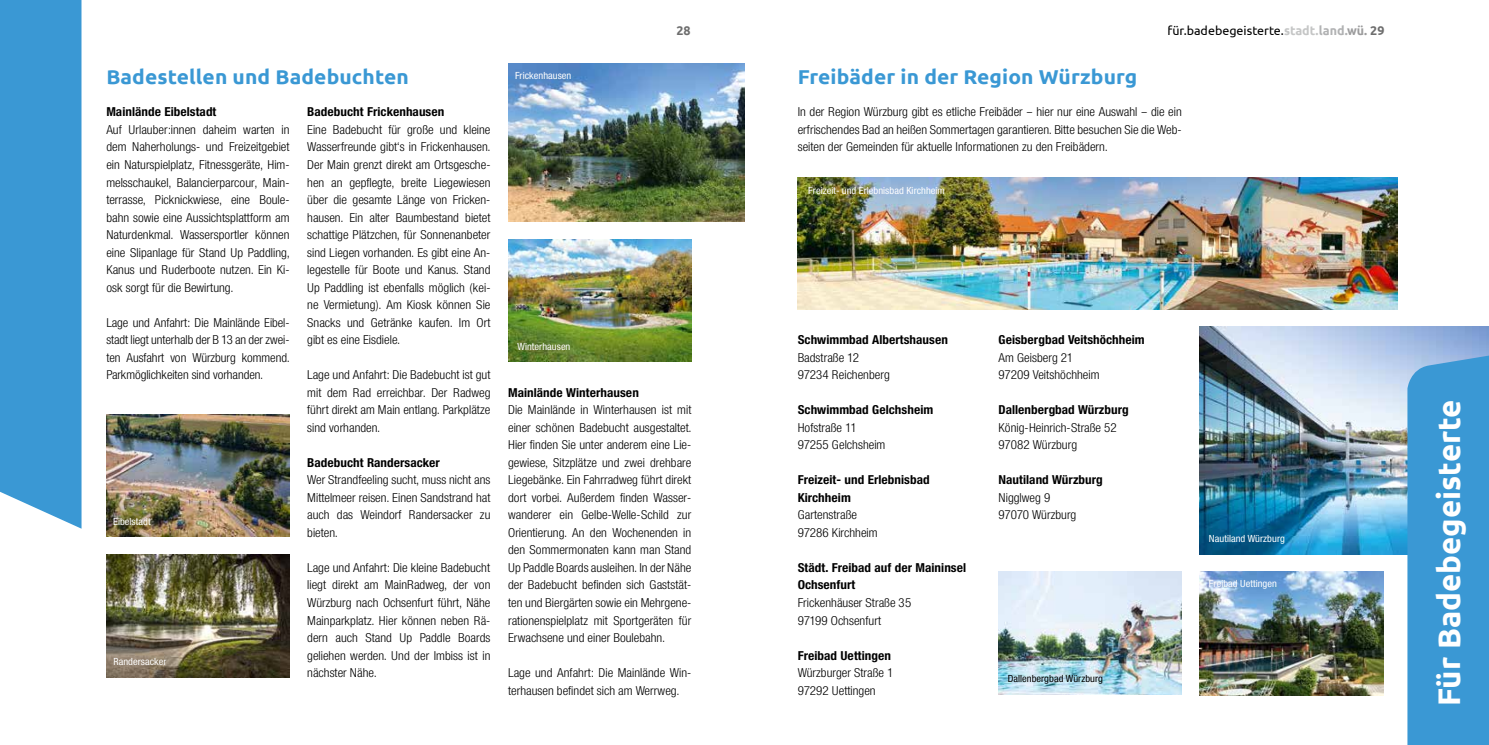
<style>
.page{position:relative;width:1489px;height:745px;background:#fff}
.page>*{position:absolute;margin:0;border:0;box-sizing:border-box;transform-origin:0 0}
.t1{font:700 31.25px "Ubuntu";color:#fff}
.t2{font:700 20px "Ubuntu";letter-spacing:.005em;color:#3a98d4;scale:1.05 1}
.t3{font:300 12.5px/17.5px "Neue Helvetica Condensed BQ";letter-spacing:.005em;color:#000;scale:1.05 1}
.t4{font:700 12.5px/17.5px "Neue Helvetica Condensed BQ";letter-spacing:.005em;color:#000;scale:1.05 1}
.t5{font:300 12.5px/17.5px "Neue Helvetica Condensed BQ";letter-spacing:.005em;color:#000;text-align:justify;scale:1.04 1}
.t6{font:12.5px "Ubuntu";color:#000}
.t7{font:700 12.5px "Ubuntu";color:#6e6e6e}
.t8{font:10px "Neue Helvetica Condensed BQ";letter-spacing:.005em;color:#fff;scale:1.05 1}
.t9{font:10px "Neue Helvetica Condensed BQ";letter-spacing:.005em;color:#000;scale:1.05 1}
.s1{font-weight:700;color:#c5c6c6}
.s2{font-weight:700;color:#b1b2b3}
.s3{font-weight:700;color:#9c9c9d}
.s4{font-weight:700;color:#6e6e6e}
</style>
<div class="page">
<img style="left:1199px;top:326px;width:289px;height:228px">
<img style="left:998px;top:571px;width:183px;height:123px">
<img style="left:106px;top:414px;width:183px;height:122px">
<img style="left:508px;top:64px;width:236px;height:157px">
<img style="left:106px;top:554px;width:183px;height:122px">
<img style="left:508px;top:239px;width:183px;height:122px">
<div style="left:1407px;top:344px;width:81px;height:400px;background:#3a98d4"></div>
<img style="left:797px;top:177px;width:599px;height:132px">
<img style="left:1199px;top:571px;width:184px;height:123px">
<div style="left:0;top:0;width:81px;height:528px;background:#3a98d4"></div>
<h2 class="t2" style="left:106px;top:65px;width:289px">Badestellen und Badebuchten</h2>
<p class="t4" style="left:106px;top:103px;width:106px">Mainlände Eibelstadt</p>
<p class="t3" style="left:106px;top:121px;width:176px;text-align:justify">Auf Urlauber:innen daheim warten in dem Naherholungs- und Freizeitgebiet ein Naturspielplatz, Fitnessgeräte, Him&shy;melsschaukel, Balancierparcour, Main&shy;terrasse, Picknickwiese, eine Boule&shy;bahn sowie eine Aussichtsplattform am Naturdenkmal. Wassersportler können eine Slipanlage für Stand Up Paddling, Kanus und Ruderboote nutzen. Ein Ki&shy;osk sorgt für die Bewirtung.</p>
<p class="t5" style="left:106px;top:313px;width:178px">Lage und Anfahrt: Die Mainlände Eibel&shy;stadt liegt unterhalb der B 13 an der zwei&shy;ten Ausfahrt von Würzburg kommend.<br>Parkmöglichkeiten sind vorhanden.</p>
<p class="t8" style="left:113px;top:514px;width:37px">Eibelstadt</p>
<p class="t8" style="left:113px;top:655px;width:52px">Randersacker</p>
<p class="t4" style="left:307px;top:103px;width:132px">Badebucht Frickenhausen</p>
<p class="t3" style="left:307px;top:121px;width:176px;text-align:justify">Eine Badebucht für große und kleine Wasserfreunde gibt‘s in Frickenhausen.<br>Der Main grenzt direkt am Ortsgesche&shy;hen an gepflegte, breite Liegewiesen über die gesamte Länge von Fricken&shy;hausen. Ein alter Baumbestand bietet schattige Plätzchen, für Sonnenanbeter sind Liegen vorhanden. Es gibt eine An&shy;legestelle für Boote und Kanus. Stand Up Paddling ist ebenfalls möglich (kei&shy;ne Vermietung). Am Kiosk können Sie Snacks und Getränke kaufen. Im Ort gibt es eine Eisdiele.</p>
<p class="t3" style="left:307px;top:366px;width:176px;text-align:justify">Lage und Anfahrt: Die Badebucht ist gut mit dem Rad erreichbar. Der Radweg führt direkt am Main entlang. Parkplätze sind vorhanden.</p>
<p class="t4" style="left:307px;top:453px;width:128px">Badebucht Randersacker</p>
<p class="t3" style="left:307px;top:471px;width:176px;text-align:justify">Wer Strandfeeling sucht, muss nicht ans Mittelmeer reisen. Einen Sandstrand hat auch das Weindorf Randersacker zu bieten.</p>
<p class="t3" style="left:307px;top:558px;width:176px;text-align:justify">Lage und Anfahrt: Die kleine Badebucht liegt direkt am MainRadweg, der von Würzburg nach Ochsenfurt führt, Nähe Mainparkplatz. Hier können neben Rä&shy;dern auch Stand Up Paddle Boards geliehen werden. Und der Imbiss ist in nächster Nähe.</p>
<p class="t8" style="left:515px;top:69px;width:55px">Frickenhausen</p>
<p class="t7" style="left:676px;top:22px;width:16px">28</p>
<p class="t6" style="left:1167px;top:22px;width:218px">für.badebegeisterte.<span class="s1">stadt.</span><span class="s2">land.</span><span class="s3">wü.</span> <span class="s4">29</span></p>
<h2 class="t2" style="left:797px;top:65px;width:325px">Freibäder in der Region Würzburg</h2>
<p class="t3" style="left:797px;top:103px;width:367px;text-align:justify">In der Region Würzburg gibt es etliche Freibäder – hier nur eine Auswahl – die ein erfrischendes Bad an heißen Sommertagen garantieren. Bitte besuchen Sie die Web&shy;seiten der Gemeinden für aktuelle Informationen zu den Freibädern.</p>
<p class="t8" style="left:808px;top:185px;width:131px">Freizeit- und Erlebnisbad Kirchheim</p>
<p class="t8" style="left:517px;top:340px;width:52px">Winterhausen</p>
<p class="t4" style="left:508px;top:383px;width:126px">Mainlände Winterhausen</p>
<p class="t3" style="left:508px;top:401px;width:176px;text-align:justify">Die Mainlände in Winterhausen ist mit einer schönen Badebucht ausgestaltet.<br>Hier finden Sie unter anderem eine Lie&shy;gewiese, Sitzplätze und zwei drehbare Liegebänke. Ein Fahrradweg führt direkt dort vorbei. Außerdem finden Wasser&shy;wanderer ein Gelbe-Welle-Schild zur Orientierung. An den Wochenenden in den Sommermonaten kann man Stand Up Paddle Boards ausleihen. In der Nähe der Badebucht befinden sich Gaststät&shy;ten und Biergärten sowie ein Mehrgene&shy;rationenspielplatz mit Sportgeräten für Erwachsene und einer Boulebahn.</p>
<p class="t3" style="left:508px;top:663px;width:176px">Lage und Anfahrt: Die Mainlände Win&shy;terhausen befindet sich am Werrweg.</p>
<p class="t4" style="left:797px;top:331px;width:145px">Schwimmbad Albertshausen</p>
<p class="t3" style="left:797px;top:348px;width:89px">Badstraße 12<br>97234 Reichenberg</p>
<p class="t4" style="left:797px;top:401px;width:131px">Schwimmbad Gelchsheim</p>
<p class="t3" style="left:797px;top:418px;width:85px">Hofstraße 11<br>97255 Gelchsheim</p>
<p class="t4" style="left:797px;top:471px;width:127px">Freizeit- und Erlebnisbad<br>Kirchheim</p>
<p class="t3" style="left:797px;top:506px;width:78px">Gartenstraße<br>97286 Kirchheim</p>
<p class="t4" style="left:797px;top:558px;width:162px">Städt. Freibad auf der Maininsel<br>Ochsenfurt</p>
<p class="t3" style="left:797px;top:593px;width:110px">Frickenhäuser Straße 35<br>97199 Ochsenfurt</p>
<p class="t4" style="left:797px;top:646px;width:90px">Freibad Uettingen</p>
<p class="t3" style="left:797px;top:663px;width:93px">Würzburger Straße 1<br>97292 Uettingen</p>
<p class="t4" style="left:998px;top:331px;width:141px">Geisbergbad Veitshöchheim</p>
<p class="t3" style="left:998px;top:348px;width:98px">Am Geisberg 21<br>97209 Veitshöchheim</p>
<p class="t4" style="left:998px;top:401px;width:125px">Dallenbergbad Würzburg</p>
<p class="t3" style="left:998px;top:418px;width:114px">König-Heinrich-Straße 52<br>97082 Würzburg</p>
<p class="t4" style="left:998px;top:471px;width:101px">Nautiland Würzburg</p>
<p class="t3" style="left:998px;top:488px;width:76px">Nigglweg 9<br>97070 Würzburg</p>
<p class="t9" style="left:1007px;top:672px;width:92px">Dallenbergbad Würzburg</p>
<p class="t8" style="left:1208px;top:532px;width:74px">Nautiland Würzburg</p>
<p class="t8" style="left:1208px;top:577px;width:66px">Freibad Uettingen</p>
<h1 class="t1" style="left:1429px;top:705px;width:308px;rotate:-90deg">Für Badebegeisterte</h1>
</div>
